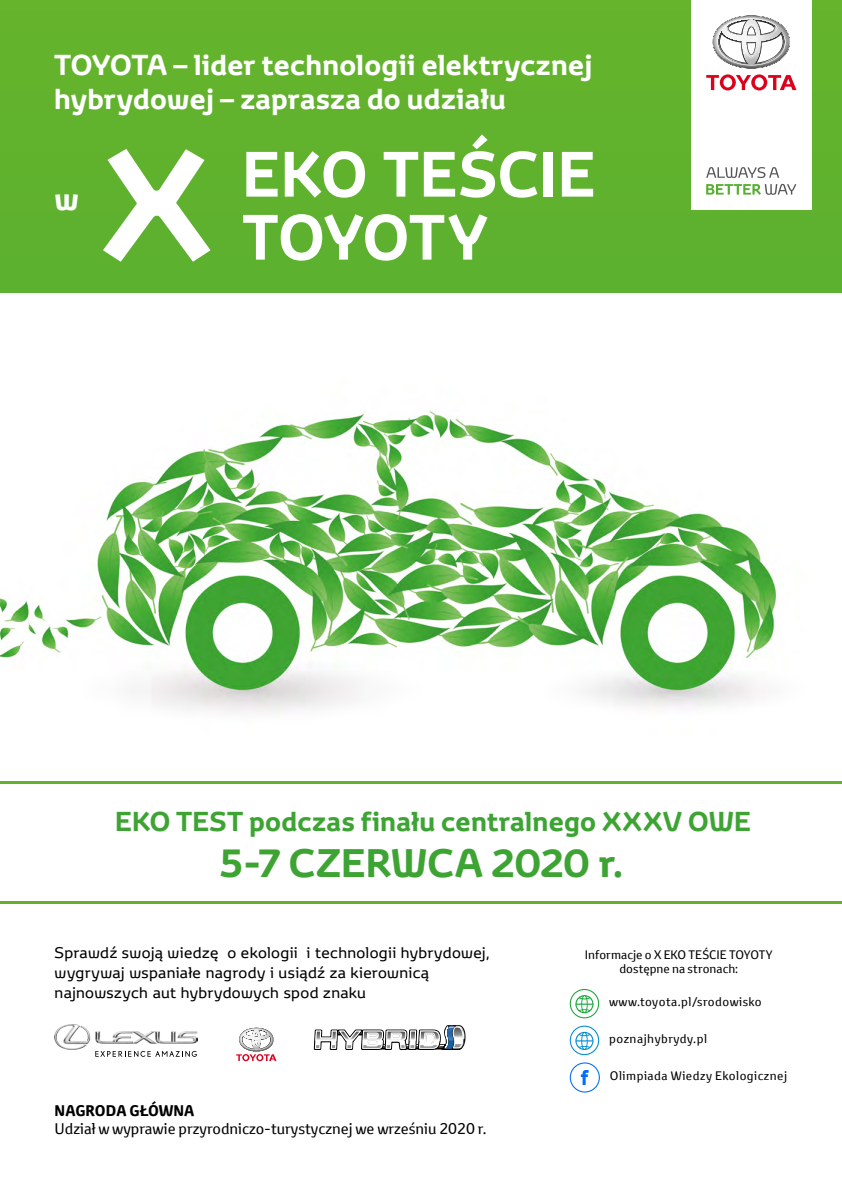
<style>
.page{position:relative;width:842px;height:1191px;background:#fff}
.page>*{position:absolute;margin:0;border:0;box-sizing:border-box;transform-origin:0 0}
.t1{font:700 150.4px "Toyota Display";color:#fff}
.t2{font:700 62px "Toyota Display";letter-spacing:.005em;color:#fff;scale:.96 1}
.t3{font:700 38.6px "Toyota Display";letter-spacing:-.005em;color:#3da434}
.t4{font:700 30.8px "Toyota Display";color:#fff}
.t5{font:700 28px/33.6px "Toyota Display";letter-spacing:.005em;color:#fff}
.t6{font:700 26.5px "Toyota Display";letter-spacing:.01em;color:#3da434}
.t7{font:15px/20px "Toyota Display";letter-spacing:.02em;color:#000}
.t8{font:15px "Toyota Text";color:#000}
.t9{font:700 15px "Toyota Text";color:#000}
.t10{font:12px "Toyota Text";letter-spacing:.04em;color:#000}
.t11{font:12px/14.4px "Toyota Text";color:#000;text-align:center}
</style>
<div class="page">
<div style="left:0;top:0;width:842px;height:292px;background:#61b22d"></div>
<div style="left:691px;top:0;width:120px;height:210px;background:#fff"></div>
<svg style="left:706px;top:15px;width:90px;height:75px"></svg>
<svg style="left:706px;top:167px;width:73px;height:11px"></svg>
<svg style="left:706px;top:184px;width:90px;height:11px"></svg>
<img style="left:0;top:410px;width:777px;height:303px">
<hr style="left:0;top:781px;width:842px;height:2px;background:#62b22d">
<hr style="left:0;top:901px;width:842px;height:2px;background:#62b22d">
<svg style="left:570px;top:989px;width:29px;height:29px"></svg>
<svg style="left:570px;top:1025px;width:29px;height:30px"></svg>
<svg style="left:570px;top:1062px;width:30px;height:30px"></svg>
<img style="left:375px;top:1049px;width:17px;height:1px">
<img style="left:399px;top:1049px;width:54px;height:1px">
<svg style="left:314px;top:1025px;width:151px;height:24px"></svg>
<img style="left:54px;top:1024px;width:143px;height:25px">
<svg style="left:95px;top:1051px;width:102px;height:5px"></svg>
<svg style="left:236px;top:1027px;width:40px;height:34px"></svg>
<h3 class="t5" style="left:54px;top:48px;width:540px">TOYOTA – lider technologii elektrycznej hybrydowej – zaprasza do udziału</h3>
<h2 class="t2" style="left:242px;top:132px;width:369px">EKO TEŚCIE</h2>
<h1 class="t1" style="left:101px;top:102px;width:113px">X</h1>
<h3 class="t4" style="left:54px;top:178px;width:27px">w</h3>
<h2 class="t2" style="left:242px;top:195px;width:258px">TOYOTY</h2>
<h3 class="t6" style="left:115px;top:803px;width:637px">EKO TEST podczas finału centralnego XXXV OWE</h3>
<h3 class="t3" style="left:220px;top:836px;width:405px">5-7 CZERWCA 2020 r.</h3>
<p class="t7" style="left:55px;top:942px;width:436px">Sprawdź swoją wiedzę o ekologii i technologii hybrydowej, wygrywaj wspaniałe nagrody i usiądź za kierownicą najnowszych aut hybrydowych spod znaku</p>
<p class="t9" style="left:55px;top:1100px;width:141px">NAGRODA GŁÓWNA</p>
<p class="t8" style="left:55px;top:1118px;width:433px">Udział w wyprawie przyrodniczo-turystycznej we wrześniu 2020 r.</p>
<p class="t11" style="left:585px;top:947px;width:189px">Informacje o X EKO TEŚCIE TOYOTY dostępne na stronach:</p>
<p class="t10" style="left:609px;top:993px;width:154px">www.toyota.pl/srodowisko</p>
<p class="t10" style="left:609px;top:1030px;width:99px">poznajhybrydy.pl</p>
<p class="t10" style="left:610px;top:1068px;width:179px">Olimpiada Wiedzy Ekologicznej</p>
</div>
